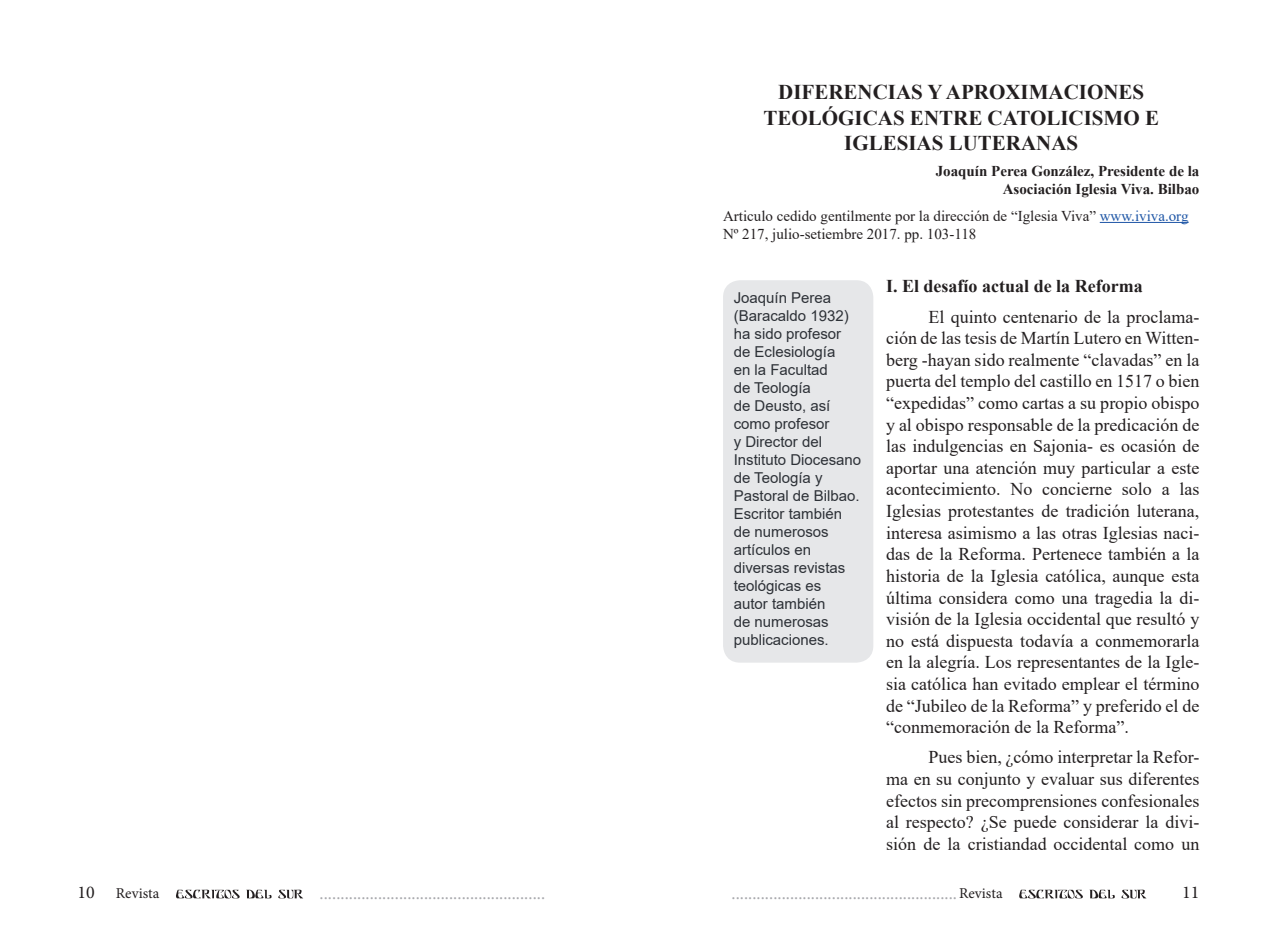
<style>
.page{position:relative;width:1276px;height:936px;background:#fff}
.page>*{position:absolute;margin:0;border:0;box-sizing:border-box;transform-origin:0 0}
.t1{font:700 21px/25.2px "Times New Roman";color:#231f20;text-align:center}
.t2{font:18px/21.6px "Times New Roman";color:#231f20;text-align:justify}
.t3{font:18px "Minion Pro";color:#a8a9ad}
.t4{font:700 18px "Times New Roman";color:#231f20}
.t5{font:18px "Minion Pro";color:#231f20}
.t6{font:15px/18px "Arial";color:#2d3137}
.t7{font:15px/18px "Times New Roman";color:#231f20}
.t8{font:700 15px/18px "Times New Roman";color:#231f20;text-align:right}
.t9{font:15px "Minion Pro";letter-spacing:.005em;color:#231f20}
.s1{color:#1e56a6}
.s2{font-size:18px}
.s3{font-size:15px;color:#231f20}
</style>
<div class="page">
<svg style="left:176px;top:889px;width:127px;height:9px"></svg>
<svg style="left:1019px;top:889px;width:127px;height:9px"></svg>
<hr style="left:1099px;top:222px;width:89px;height:1px;background:#1e56a6">
<div style="left:723px;top:280px;width:150px;height:382px;background:#e6e7e9;border-radius:17px"></div>
<p class="t1" style="left:763px;top:79px;width:397px">DIFERENCIAS Y APROXIMACIONES<br>TEOLÓGICAS ENTRE CATOLICISMO E<br>IGLESIAS LUTERANAS</p>
<p class="t8" style="left:935px;top:162px;width:265px">Joaquín Perea González, Presidente de la<br>Asociación Iglesia Viva. Bilbao</p>
<p class="t7" style="left:723px;top:206px;width:467px">Articulo cedido gentilmente por la dirección de “Iglesia Viva” <span class="s1">www.iviva.org<br></span>Nº 217, julio-setiembre 2017. pp. 103-118</p>
<p class="t4" style="left:886px;top:273px;width:258px">I. El desafío actual de la Reforma</p>
<p class="t2" style="left:886px;top:305px;width:315px;text-indent:43px">El quinto centenario de la proclama&shy;ción de las tesis de Martín Lutero en Witten&shy;berg -hayan sido realmente “clavadas” en la puerta del templo del castillo en 1517 o bien “expedidas” como cartas a su propio obispo y al obispo responsable de la predicación de las indulgencias en Sajonia- es ocasión de aportar una atención muy particular a este acontecimiento. No concierne solo a las Iglesias protestantes de tradición luterana, interesa asimismo a las otras Iglesias naci&shy;das de la Reforma. Pertenece también a la historia de la Iglesia católica, aunque esta última considera como una tragedia la di&shy;visión de la Iglesia occidental que resultó y no está dispuesta todavía a conmemorarla en la alegría. Los representantes de la Igle&shy;sia católica han evitado emplear el término de “Jubileo de la Reforma” y preferido el de “conmemoración de la Reforma”.</p>
<p class="t2" style="left:886px;top:745px;width:315px;text-indent:43px">Pues bien, ¿cómo interpretar la Refor&shy;ma en su conjunto y evaluar sus diferentes efectos sin precomprensiones confesionales al respecto? ¿Se puede considerar la divi&shy;sión de la cristiandad occidental como un</p>
<p class="t6" style="left:733px;top:289px;width:129px">Joaquín Perea (Baracaldo 1932) ha sido profesor de Eclesiología<br>en la Facultad<br>de Teología<br>de Deusto, así como profesor<br>y Director del<br>Instituto Diocesano de Teología y<br>Pastoral de Bilbao.<br>Escritor también de numerosos artículos en diversas revistas teológicas es<br>autor también<br>de numerosas publicaciones.</p>
<p class="t9" style="left:78px;top:883px;width:83px"><span class="s2">10</span> Revista</p>
<p class="t3" style="left:320px;top:881px;width:227px">......................................................</p>
<p class="t3" style="left:731px;top:881px;width:272px">......................................................<span class="s3">Revista</span></p>
<p class="t5" style="left:1182px;top:880px;width:19px">11</p>
</div>
